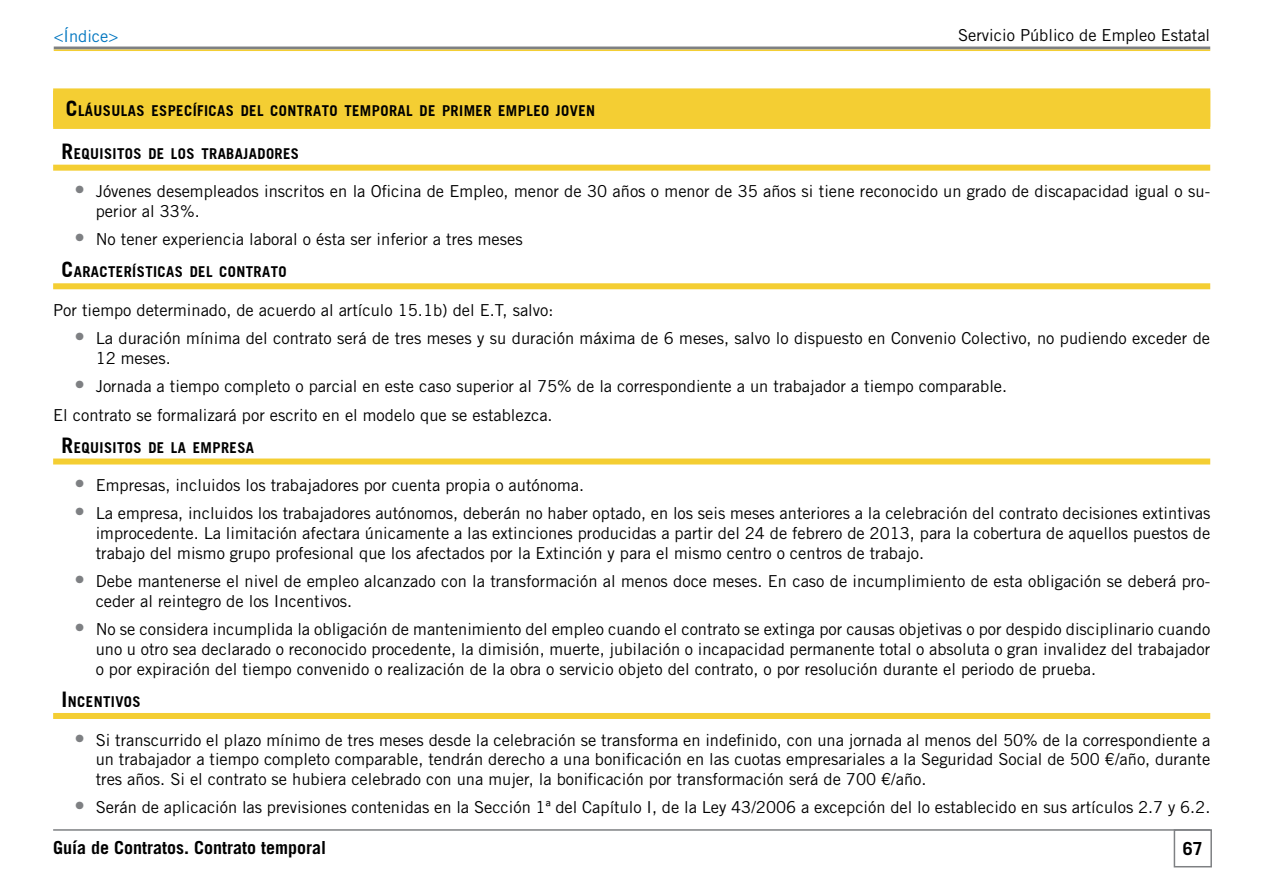
<style>
.page{position:relative;width:1263px;height:893px;background:#fff}
.page>*{position:absolute;margin:0;border:0;box-sizing:border-box;transform-origin:0 0}
.t1{font:700 18px "Trade Gothic LT Std";color:#000}
.t2{font:16.5px/19.8px "Trade Gothic LT Std";color:#000}
.t3{font:16.5px "Trade Gothic LT Std";color:#0076c0}
.t4{font:14.7px "Trade Gothic BD Bold";letter-spacing:.03em;color:#000}
.s1{font-size:21px}
.s2{font-size:21px;color:#7e8083}
</style>
<div class="page">
<div style="left:1174px;top:829px;width:38px;height:38px;border:2px solid #7e8083"></div>
<hr style="left:53px;top:829px;width:1157px;height:2px;background:#7e8083">
<hr style="left:54px;top:47px;width:1156px;height:3px;background:#7e8083">
<hr style="left:54px;top:50px;width:1156px;height:1px;background:#f4ce33">
<div style="left:53px;top:88px;width:1157px;height:41px;background:#f4ce33"></div>
<div style="left:53px;top:165px;width:1157px;height:6px;background:#f4ce33"></div>
<div style="left:53px;top:283px;width:1157px;height:6px;background:#f4ce33"></div>
<div style="left:53px;top:458px;width:1157px;height:6px;background:#f4ce33"></div>
<div style="left:53px;top:713px;width:1157px;height:6px;background:#f4ce33"></div>
<p class="t3" style="left:54px;top:26px;width:66px">&lt;Índice&gt;</p>
<p class="t2" style="left:958px;top:25px;width:254px">Servicio Público de Empleo Estatal</p>
<p class="t4" style="left:66px;top:102px;width:531px"><span class="s1">C</span>LÁUSULAS ESPECÍFICAS DEL CONTRATO TEMPORAL DE PRIMER EMPLEO JOVEN</p>
<p class="t4" style="left:62px;top:144px;width:239px"><span class="s1">R</span>EQUISITOS DE LOS TRABAJADORES</p>
<p class="t2" style="left:96px;top:181px;width:1116px;text-indent:-21px"><span class="s2">•</span> Jóvenes desempleados inscritos en la Oficina de Empleo, menor de 30 años o menor de 35 años si tiene reconocido un grado de discapacidad igual o su&shy;perior al 33%.</p>
<p class="t2" style="left:74px;top:229px;width:450px"><span class="s2">•</span> No tener experiencia laboral o ésta ser inferior a tres meses</p>
<p class="t4" style="left:62px;top:263px;width:227px"><span class="s1">C</span>ARACTERÍSTICAS DEL CONTRATO</p>
<p class="t2" style="left:53px;top:300px;width:502px">Por tiempo determinado, de acuerdo al artículo 15.1b) del E.T, salvo:</p>
<p class="t2" style="left:96px;top:328px;width:1116px;text-indent:-21px"><span class="s2">•</span> La duración mínima del contrato será de tres meses y su duración máxima de 6 meses, salvo lo dispuesto en Convenio Colectivo, no pudiendo exceder de<br>12 meses.</p>
<p class="t2" style="left:53px;top:372px;width:955px;line-height:28.3px;text-indent:21px"><span class="s2">•</span> Jornada a tiempo completo o parcial en este caso superior al 75% de la correspondiente a un trabajador a tiempo comparable.<br>El contrato se formalizará por escrito en el modelo que se establezca.</p>
<p class="t4" style="left:62px;top:438px;width:194px"><span class="s1">R</span>EQUISITOS DE LA EMPRESA</p>
<p class="t2" style="left:74px;top:475px;width:511px"><span class="s2">•</span> Empresas, incluidos los trabajadores por cuenta propia o autónoma.</p>
<p class="t2" style="left:96px;top:503px;width:1116px;text-align:justify;text-indent:-21px"><span class="s2">•</span> La empresa, incluidos los trabajadores autónomos, deberán no haber optado, en los seis meses anteriores a la celebración del contrato decisiones extintivas improcedente. La limitación afectara únicamente a las extinciones producidas a partir del 24 de febrero de 2013, para la cobertura de aquellos puestos de trabajo del mismo grupo profesional que los afectados por la Extinción y para el mismo centro o centros de trabajo.</p>
<p class="t2" style="left:96px;top:571px;width:1116px;text-indent:-21px"><span class="s2">•</span> Debe mantenerse el nivel de empleo alcanzado con la transformación al menos doce meses. En caso de incumplimiento de esta obligación se deberá pro&shy;ceder al reintegro de los Incentivos.</p>
<p class="t2" style="left:96px;top:619px;width:1116px;text-align:justify;text-indent:-21px"><span class="s2">•</span> No se considera incumplida la obligación de mantenimiento del empleo cuando el contrato se extinga por causas objetivas o por despido disciplinario cuando uno u otro sea declarado o reconocido procedente, la dimisión, muerte, jubilación o incapacidad permanente total o absoluta o gran invalidez del trabajador o por expiración del tiempo convenido o realización de la obra o servicio objeto del contrato, o por resolución durante el periodo de prueba.</p>
<p class="t4" style="left:62px;top:693px;width:81px"><span class="s1">I</span> NCENTIVOS</p>
<p class="t2" style="left:96px;top:729px;width:1116px;text-align:justify;text-indent:-21px"><span class="s2">•</span> Si transcurrido el plazo mínimo de tres meses desde la celebración se transforma en indefinido, con una jornada al menos del 50% de la correspondiente a un trabajador a tiempo completo comparable, tendrán derecho a una bonificación en las cuotas empresariales a la Seguridad Social de 500 €/año, durante tres años. Si el contrato se hubiera celebrado con una mujer, la bonificación por transformación será de 700 €/año.</p>
<p class="t2" style="left:74px;top:797px;width:1137px"><span class="s2">•</span> Serán de aplicación las previsiones contenidas en la Sección 1ª del Capítulo I, de la Ley 43/2006 a excepción del lo establecido en sus artículos 2.7 y 6.2.</p>
<p class="t1" style="left:53px;top:837px;width:275px">Guía de Contratos. Contrato temporal</p>
<p class="t1" style="left:1183px;top:837px;width:22px">67</p>
</div>
